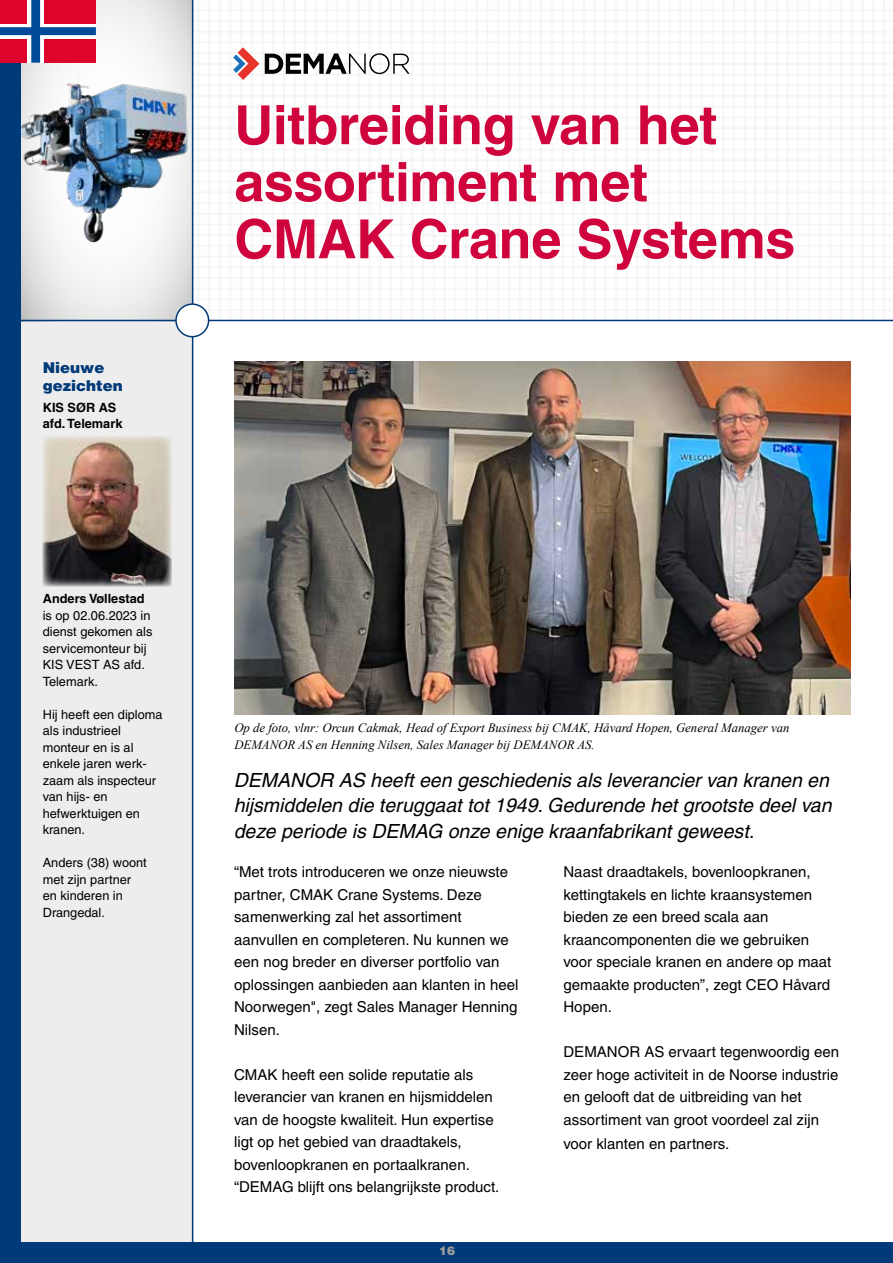
<style>
.page{position:relative;width:893px;height:1263px;background:#003a78}
.page>*{position:absolute;margin:0;border:0;box-sizing:border-box;transform-origin:0 0}
.t1{font:700 54px/57px "Helvetica LT Pro";letter-spacing:-.005em;color:#d0043c}
.t2{font:italic 19.5px/25.5px "Helvetica LT Pro";color:#000}
.t3{font:15px/22.5px "Helvetica LT Pro";color:#000}
.t4{font:900 15px/18px "Helvetica LT Pro";color:#003a78}
.t5{font:12.75px/16.5px "Helvetica LT Pro";color:#000}
.t6{font:italic 12.75px/16.2px "Times New Roman";color:#000}
.t7{font:700 12.75px/16.5px "Helvetica LT Pro";color:#000}
.t8{font:900 12px "Helvetica LT Pro";color:#9d9d9c}
</style>
<div class="page">
<div style="left:21px;top:0;width:872px;height:1242px;background:#fff"></div>
<div style="left:21px;top:321px;width:171px;height:921px;background:#ededed"></div>
<svg style="left:21px;top:0;width:171px;height:320px"></svg>
<img style="left:21px;top:68px;width:171px;height:187px">
<img style="left:234px;top:361px;width:616px;height:353px">
<img style="left:193px;top:0;width:700px;height:320px">
<svg style="left:0;top:0;width:96px;height:63px;background:#b53d65"></svg>
<hr style="left:1px;top:320px;width:892px;height:1px;background:#003a78">
<svg style="left:233px;top:47px;width:26px;height:33px"></svg>
<svg style="left:265px;top:53px;width:145px;height:21px"></svg>
<img style="left:43px;top:436px;width:128px;height:151px">
<hr style="left:192px;top:0;width:1px;height:1244px;background:#003a78">
<div style="left:176px;top:304px;width:33px;height:33px;background:#fff;border-radius:50%"></div>
<div style="left:175px;top:303px;width:34px;height:34px;border:2px solid #003a78;border-radius:50%"></div>
<p class="t4" style="left:43px;top:358px;width:82px">Nieuwe gezichten</p>
<p class="t7" style="left:43px;top:399px;width:81px">KIS SØR AS afd. Telemark</p>
<p class="t7" style="left:43px;top:590px;width:103px">Anders Vøllestad</p>
<p class="t5" style="left:43px;top:607px;width:111px">is op 02.06.2023 in dienst gekomen als servicemonteur bij<br>KIS VEST AS afd.<br>Telemark.</p>
<p class="t5" style="left:43px;top:706px;width:121px">Hij heeft een diploma als industrieel monteur en is al enkele jaren werk&shy;zaam als inspecteur van hijs- en hefwerktuigen en kranen.</p>
<p class="t5" style="left:43px;top:854px;width:106px">Anders (38) woont met zijn partner en kinderen in<br>Drangedal.</p>
<h1 class="t1" style="left:234px;top:97px;width:563px">Uitbreiding van het assortiment met<br>CMAK Crane Systems</h1>
<p class="t6" style="left:234px;top:720px;width:557px">Op de foto, vlnr: Orcun Cakmak, Head of Export Business bij CMAK, Håvard Hopen, General Manager van<br>DEMANOR AS en Henning Nilsen, Sales Manager bij DEMANOR AS.</p>
<h2 class="t2" style="left:234px;top:767px;width:599px">DEMANOR AS heeft een geschiedenis als leverancier van kranen en hijsmiddelen die teruggaat tot 1949. Gedurende het grootste deel van deze periode is DEMAG onze enige kraanfabrikant geweest.</h2>
<p class="t3" style="left:234px;top:861px;width:286px">“Met trots introduceren we onze nieuwste partner, CMAK Crane Systems. Deze samenwerking zal het assortiment aanvullen en completeren. Nu kunnen we een nog breder en diverser portfolio van oplossingen aanbieden aan klanten in heel Noorwegen", zegt Sales Manager Henning Nilsen.</p>
<p class="t3" style="left:234px;top:1063px;width:267px">CMAK heeft een solide reputatie als leverancier van kranen en hijsmiddelen van de hoogste kwaliteit. Hun expertise ligt op het gebied van draadtakels, bovenloopkranen en portaalkranen. “DEMAG blijft ons belangrijkste product.</p>
<p class="t3" style="left:563px;top:861px;width:269px">Naast draadtakels, bovenloopkranen, kettingtakels en lichte kraansystemen bieden ze een breed scala aan kraancomponenten die we gebruiken voor speciale kranen en andere op maat gemaakte producten”, zegt CEO Håvard<br>Hopen.</p>
<p class="t3" style="left:563px;top:1041px;width:277px">DEMANOR AS ervaart tegenwoordig een zeer hoge activiteit in de Noorse industrie en gelooft dat de uitbreiding van het assortiment van groot voordeel zal zijn</p>
<p class="t3" style="left:563px;top:1132px;width:167px">voor klanten en partners.</p>
<p class="t8" style="left:439px;top:1243px;width:18px">16</p>
</div>
